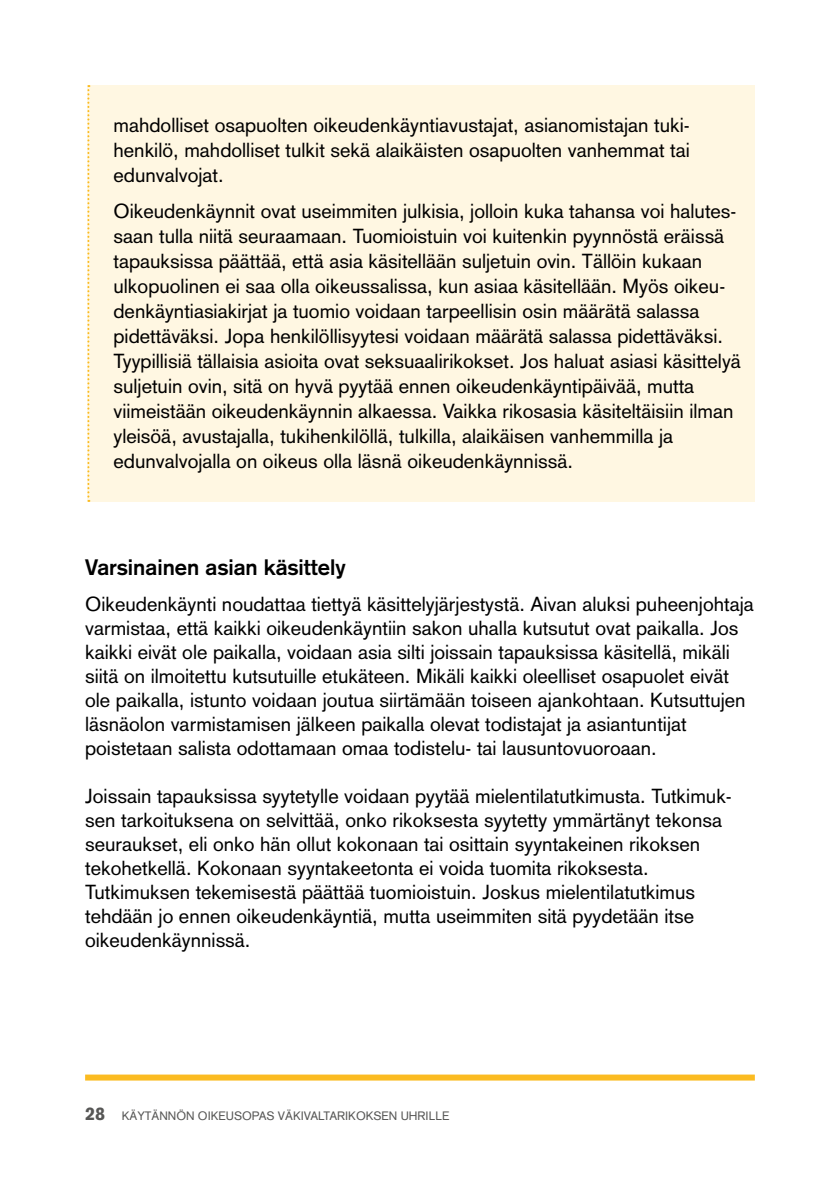
<style>
.page{position:relative;width:840px;height:1191px;background:#fff}
.page>*{position:absolute;margin:0;border:0;box-sizing:border-box;transform-origin:0 0}
.t1{font:700 22px "Akzidenz Grotesk";color:#000}
.t2{font:20px/25px "Akzidenz Grotesk";color:#000}
.t3{font:900 18px "Akzidenz Grotesk";color:#575756}
.t4{font:12px "Akzidenz Grotesk";color:#575756}
</style>
<div class="page">
<div style="left:87px;top:85px;width:667px;height:417px;background:#fff7e2"></div>
<svg style="left:87px;top:85px;width:2px;height:417px"></svg>
<div style="left:85px;top:1074px;width:669px;height:6px;background:#fbbb21"></div>
<p class="t2" style="left:113px;top:112px;width:577px;text-align:justify">mahdolliset osapuolten oikeudenkäyntiavustajat, asianomistajan tuki&shy;henkilö, mahdolliset tulkit sekä alaikäisten osapuolten vanhemmat tai edunvalvojat.</p>
<p class="t2" style="left:113px;top:198px;width:628px">Oikeudenkäynnit ovat useimmiten julkisia, jolloin kuka tahansa voi halutes&shy;saan tulla niitä seuraamaan. Tuomioistuin voi kuitenkin pyynnöstä eräissä tapauksissa päättää, että asia käsitellään suljetuin ovin. Tällöin kukaan ulkopuolinen ei saa olla oikeussalissa, kun asiaa käsitellään. Myös oikeu&shy;denkäyntiasiakirjat ja tuomio voidaan tarpeellisin osin määrätä salassa pidettäväksi. Jopa henkilöllisyytesi voidaan määrätä salassa pidettäväksi.<br>Tyypillisiä tällaisia asioita ovat seksuaalirikokset. Jos haluat asiasi käsittelyä suljetuin ovin, sitä on hyvä pyytää ennen oikeudenkäyntipäivää, mutta viimeistään oikeudenkäynnin alkaessa. Vaikka rikosasia käsiteltäisiin ilman yleisöä, avustajalla, tukihenkilöllä, tulkilla, alaikäisen vanhemmilla ja edunvalvojalla on oikeus olla läsnä oikeudenkäynnissä.</p>
<h4 class="t1" style="left:85px;top:554px;width:262px">Varsinainen asian käsittely</h4>
<p class="t2" style="left:85px;top:591px;width:669px;line-height:24px">Oikeudenkäynti noudattaa tiettyä käsittelyjärjestystä. Aivan aluksi puheenjohtaja varmistaa, että kaikki oikeudenkäyntiin sakon uhalla kutsutut ovat paikalla. Jos kaikki eivät ole paikalla, voidaan asia silti joissain tapauksissa käsitellä, mikäli siitä on ilmoitettu kutsutuille etukäteen. Mikäli kaikki oleelliset osapuolet eivät ole paikalla, istunto voidaan joutua siirtämään toiseen ajankohtaan. Kutsuttujen läsnäolon varmistamisen jälkeen paikalla olevat todistajat ja asiantuntijat poistetaan salista odottamaan omaa todistelu- tai lausuntovuoroaan.</p>
<p class="t2" style="left:85px;top:783px;width:648px;line-height:24px">Joissain tapauksissa syytetylle voidaan pyytää mielentilatutkimusta. Tutkimuk&shy;sen tarkoituksena on selvittää, onko rikoksesta syytetty ymmärtänyt tekonsa seuraukset, eli onko hän ollut kokonaan tai osittain syyntakeinen rikoksen tekohetkellä. Kokonaan syyntakeetonta ei voida tuomita rikoksesta.<br>Tutkimuksen tekemisestä päättää tuomioistuin. Joskus mielentilatutkimus tehdään jo ennen oikeudenkäyntiä, mutta useimmiten sitä pyydetään itse oikeudenkäynnissä.</p>
<p class="t3" style="left:85px;top:1102px;width:22px">28</p>
<p class="t4" style="left:122px;top:1108px;width:329px">KÄYTÄNNÖN OIKEUSOPAS VÄKIVALTARIKOKSEN UHRILLE</p>
</div>
